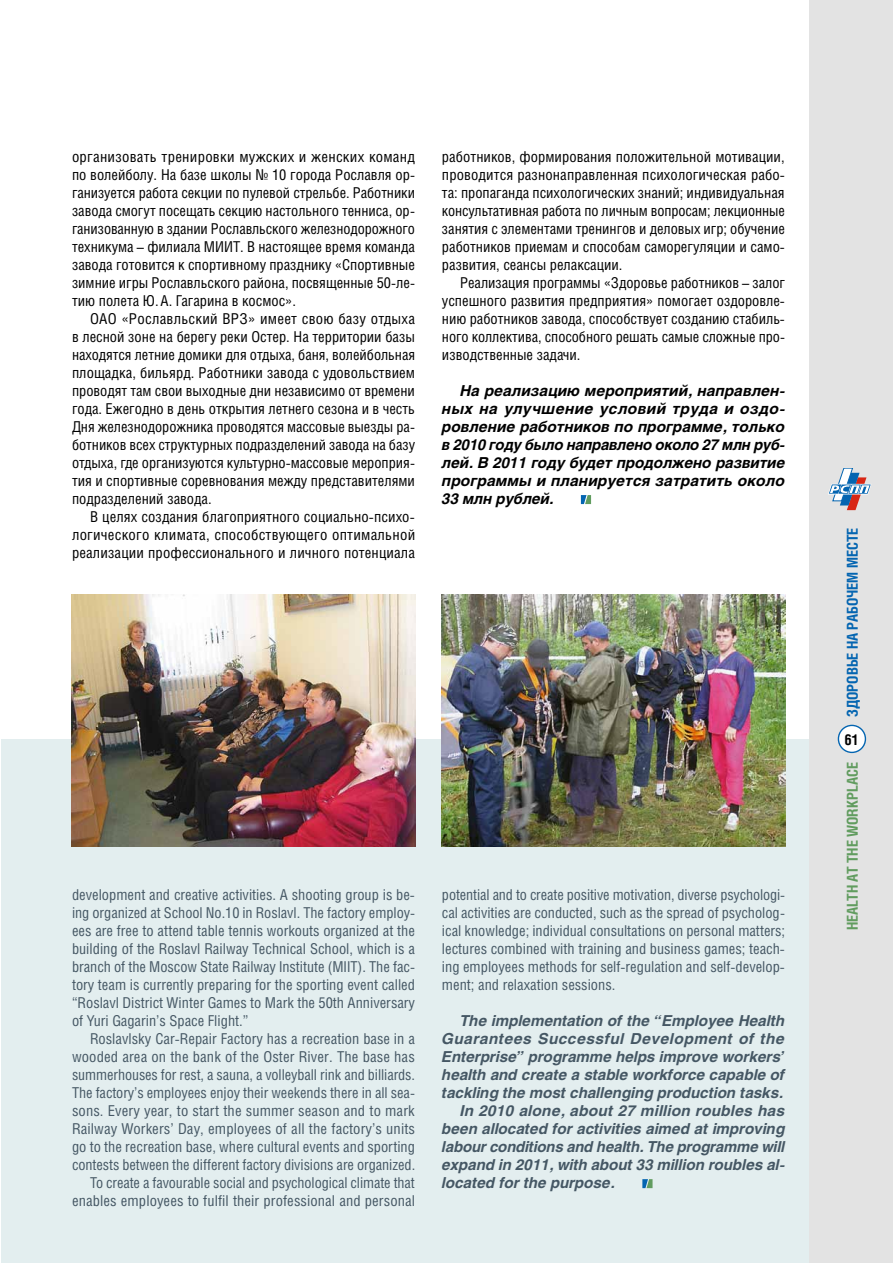
<style>
.page{position:relative;width:893px;height:1263px;background:#fff}
.page>*{position:absolute;margin:0;border:0;box-sizing:border-box;transform-origin:0 0}
.t1{font:15px/18px "Helios Cond";color:#000;text-align:justify}
.t2{font:15px/18px "Helios Cond";color:#455764;text-align:justify}
.t3{font:italic 700 15px "Helios";color:#455764}
.t4{font:italic 700 15px/18px "Helios";letter-spacing:.01em;color:#000;text-align:justify}
.t5{font:italic 700 15px "Helios";letter-spacing:.035em;color:#455764}
.t6{font:700 15px "Helios Cond";color:#0465b1}
.t7{font:700 15px "Helios Cond";color:#619c5f}
.t8{font:700 15px "Helios Cond";color:#000}
</style>
<div class="page">
<div style="left:1px;top:739px;width:892px;height:524px;background:#e3eeef"></div>
<div style="left:809px;top:0;width:84px;height:1263px;background:#e3e3e3"></div>
<svg style="left:828px;top:468px;width:43px;height:42px"></svg>
<div style="left:838px;top:725px;width:27px;height:27px;background:#fff;border-radius:50%"></div>
<div style="left:838px;top:725px;width:28px;height:28px;border:1px solid #0465b1;border-radius:50%"></div>
<img style="left:72px;top:594px;width:343px;height:252px">
<img style="left:442px;top:594px;width:343px;height:252px">
<svg style="left:581px;top:495px;width:10px;height:9px"></svg>
<svg style="left:642px;top:1179px;width:10px;height:9px"></svg>
<p class="t1" style="left:72px;top:147px;width:345px">организовать тренировки мужских и женских команд по волейболу. На базе школы № 10 города Рославля ор&shy;ганизуется работа секции по пулевой стрельбе. Работники завода смогут посещать секцию настольного тенниса, ор&shy;ганизованную в здании Рославльского железнодорожного техникума – филиала МИИТ. В настоящее время команда завода готовится к спортивному празднику «Спортивные зимние игры Рославльского района, посвященные 50‑ле&shy;тию полета Ю.А. Гагарина в космос».</p>
<p class="t1" style="left:72px;top:309px;width:345px;text-indent:18px">ОАО «Рославльский ВРЗ» имеет свою базу отдыха в лесной зоне на берегу реки Остер. На территории базы находятся летние домики для отдыха, баня, волейбольная площадка, бильярд. Работники завода с удовольствием проводят там свои выходные дни независимо от времени года. Ежегодно в день открытия летнего сезона и в честь Дня железнодорожника проводятся массовые выезды ра&shy;ботников всех структурных подразделений завода на базу отдыха, где организуются культурно-массовые мероприя&shy;тия и спортивные соревнования между представителями подразделений завода.</p>
<p class="t1" style="left:72px;top:507px;width:345px;text-indent:18px">В целях создания благоприятного социально-психо&shy;логического климата, способствующего оптимальной реализации профессионального и личного потенциала</p>
<p class="t1" style="left:442px;top:147px;width:344px">работников, формирования положительной мотивации, проводится разнонаправленная психологическая рабо&shy;та: пропаганда психологических знаний; индивидуальная консультативная работа по личным вопросам; лекционные занятия с элементами тренингов и деловых игр; обучение работников приемам и способам саморегуляции и само&shy;развития, сеансы релаксации.</p>
<p class="t1" style="left:442px;top:273px;width:344px;text-indent:18px">Реализация программы «Здоровье работников – залог успешного развития предприятия» помогает оздоровле&shy;нию работников завода, способствует созданию стабиль&shy;ного коллектива, способного решать самые сложные про&shy;изводственные задачи.</p>
<p class="t4" style="left:442px;top:382px;width:345px;text-indent:18px">На реализацию мероприятий, направлен&shy;ных на улучшение условий труда и оздо&shy;ровление работников по программе, только в 2010 году было направлено около 27 млн руб&shy;лей. В 2011 году будет продолжено развитие программы и планируется затратить около 33 млн рублей.</p>
<p class="t2" style="left:72px;top:885px;width:344px">development and creative activities. A shooting group is be&shy;ing organized at School No.10 in Roslavl. The factory employ&shy;ees are free to attend table tennis workouts organized at the building of the Roslavl Railway Technical School, which is a branch of the Moscow State Railway Institute (MIIT). The fac&shy;tory team is currently preparing for the sporting event called “Roslavl District Winter Games to Mark the 50th Anniversary of Yuri Gagarin’s Space Flight.”</p>
<p class="t2" style="left:72px;top:1029px;width:345px;text-align:right">Roslavlsky Car-Repair Factory has a recreation base in a wooded area on the bank of the Oster River. The base has summerhouses for rest, a sauna, a volleyball rink and billiards.<br>The factory’s employees enjoy their weekends there in all sea&shy;sons. Every year, to start the summer season and to mark Railway Workers’ Day, employees of all the factory’s units go to the recreation base, where cultural events and sporting contests between the different factory divisions are organized.<br>To create a favourable social and psychological climate that enables employees to fulfil their professional and personal</p>
<p class="t2" style="left:442px;top:885px;width:345px">potential and to create positive motivation, diverse psychologi&shy;cal activities are conducted, such as the spread of psycholog&shy;ical knowledge; individual consultations on personal matters; lectures combined with training and business games; teach&shy;ing employees methods for self-regulation and self-develop&shy;ment; and relaxation sessions.</p>
<p class="t3" style="left:460px;top:1012px;width:326px">The implementation of the “Employee Health</p>
<p class="t5" style="left:442px;top:1030px;width:344px">Guarantees Successful Development of the</p>
<p class="t3" style="left:442px;top:1048px;width:344px">Enterprise” programme helps improve workers’</p>
<p class="t3" style="left:442px;top:1066px;width:344px">health and create a stable workforce capable of</p>
<p class="t3" style="left:442px;top:1084px;width:343px">tackling the most challenging production tasks.</p>
<p class="t3" style="left:460px;top:1102px;width:327px">In 2010 alone, about 27 million roubles has</p>
<p class="t3" style="left:442px;top:1120px;width:344px">been allocated for activities aimed at improving</p>
<p class="t3" style="left:442px;top:1138px;width:344px">labour conditions and health. The programme will</p>
<p class="t3" style="left:442px;top:1156px;width:344px">expand in 2011, with about 33 million roubles al-</p>
<p class="t3" style="left:442px;top:1174px;width:174px">located for the purpose.</p>
<p class="t6" style="left:843px;top:717px;width:191px;rotate:-90deg">ЗДОРОВЬЕ НА РАБОЧЕМ МЕСТЕ</p>
<p class="t8" style="left:844px;top:730px;width:16px">61</p>
<p class="t7" style="left:843px;top:930px;width:169px;rotate:-90deg">HEALTH AT THE WORKPLACE</p>
</div>
